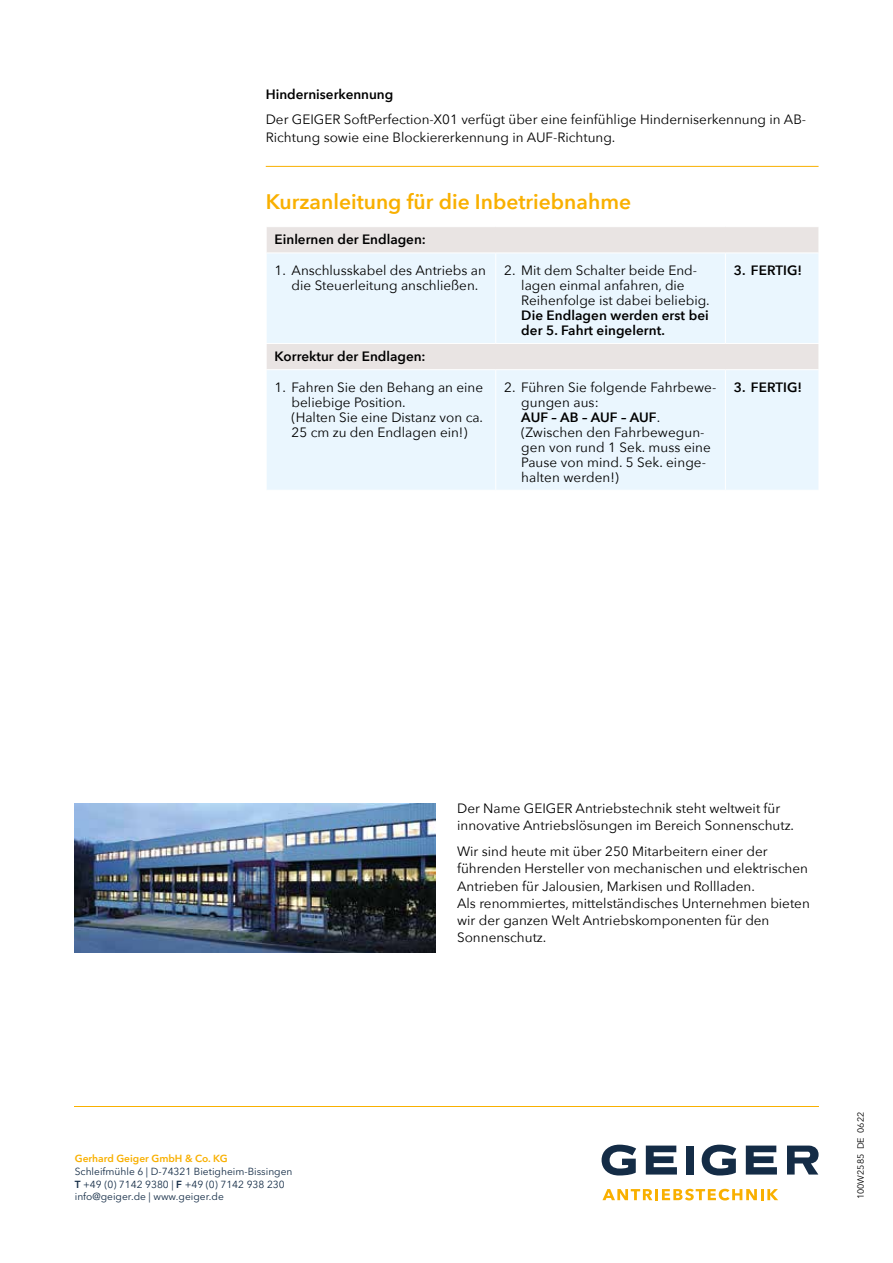
<style>
.page{position:relative;width:893px;height:1263px;background:#fff}
.page>*{position:absolute;margin:0;border:0;box-sizing:border-box;transform-origin:0 0}
.t1{font:600 21px "Avenir Next";color:#f9b000}
.t2{font:13.5px/15px "Avenir Next";color:#000}
.t3{font:600 13.5px/15px "Avenir Next";color:#000}
.t4{font:10.2px/13.2px "Avenir Next";color:#142c46}
.t5{font:600 10.2px "Avenir Next";color:#f9b000}
.t6{font:9px "Avenir Next";color:#000}
.s1{font-weight:600}
</style>
<div class="page">
<hr style="left:74px;top:1106px;width:745px;height:1px;background:#f9b000">
<svg style="left:646px;top:1145px;width:31px;height:29px"></svg>
<div style="left:686px;top:1145px;width:8px;height:29px;background:#142c46"></div>
<svg style="left:746px;top:1145px;width:31px;height:29px"></svg>
<svg style="left:787px;top:1145px;width:32px;height:29px"></svg>
<svg style="left:602px;top:1144px;width:34px;height:31px"></svg>
<svg style="left:702px;top:1144px;width:34px;height:31px"></svg>
<svg style="left:602px;top:1189px;width:176px;height:11px"></svg>
<img style="left:74px;top:804px;width:362px;height:148px">
<hr style="left:266px;top:166px;width:553px;height:1px;background:#f9b000">
<div style="left:267px;top:227px;width:552px;height:26px;background:#e9e4e3"></div>
<svg style="left:267px;top:254px;width:552px;height:236px;background:#e9f4fb"></svg>
<hr style="left:495px;top:253px;width:1px;height:90px;background:#fff">
<hr style="left:266px;top:343px;width:230px;height:1px;background:#fff">
<hr style="left:496px;top:343px;width:229px;height:1px;background:#fff">
<hr style="left:725px;top:343px;width:94px;height:1px;background:#fff">
<hr style="left:725px;top:253px;width:1px;height:90px;background:#fff">
<hr style="left:266px;top:369px;width:230px;height:1px;background:#fff">
<hr style="left:496px;top:369px;width:229px;height:1px;background:#fff">
<hr style="left:725px;top:369px;width:94px;height:1px;background:#fff">
<hr style="left:495px;top:370px;width:1px;height:120px;background:#fff">
<hr style="left:725px;top:370px;width:1px;height:120px;background:#fff">
<p class="t3" style="left:266px;top:86px;width:129px">Hinderniserkennung</p>
<p class="t2" style="left:266px;top:110px;width:542px;line-height:17.2px">Der GEIGER SoftPerfection-X01 verfügt über eine feinfühlige Hinderniserkennung in AB-<br>Richtung sowie eine Blockiererkennung in AUF-Richtung.</p>
<h1 class="t1" style="left:266px;top:184px;width:367px">Kurzanleitung für die Inbetriebnahme</h1>
<p class="t3" style="left:275px;top:232px;width:153px">Einlernen der Endlagen:</p>
<p class="t2" style="left:292px;top:262px;width:196px;text-indent:-17px">1. Anschlusskabel des Antriebs an die Steuerleitung anschließen.</p>
<p class="t2" style="left:521px;top:262px;width:190px;text-indent:-17px">2. Mit dem Schalter beide End&shy;lagen einmal anfahren, die<br>Reihenfolge ist dabei beliebig.</p>
<p class="t3" style="left:521px;top:307px;width:189px">Die Endlagen werden erst bei der 5. Fahrt eingelernt.</p>
<p class="t3" style="left:734px;top:262px;width:70px">3. FERTIG!</p>
<p class="t3" style="left:275px;top:349px;width:153px">Korrektur der Endlagen:</p>
<p class="t2" style="left:292px;top:379px;width:193px;text-indent:-17px">1. Fahren Sie den Behang an eine beliebige Position.<br>(Halten Sie eine Distanz von ca.<br>25 cm zu den Endlagen ein!)</p>
<p class="t2" style="left:521px;top:379px;width:197px;text-indent:-17px">2. Führen Sie folgende Fahrbewe&shy;gungen aus:<br><span class="s1">AUF – AB – AUF – AUF</span>. (Zwischen den Fahrbewegun&shy;gen von rund 1 Sek. muss eine<br>Pause von mind. 5 Sek. einge&shy;halten werden!)</p>
<p class="t3" style="left:734px;top:379px;width:70px">3. FERTIG!</p>
<p class="t5" style="left:75px;top:1150px;width:154px">Gerhard Geiger GmbH &amp; Co. KG</p>
<p class="t4" style="left:75px;top:1165px;width:219px">Schleifmühle 6 | D-74321 Bietigheim-Bissingen<br><span class="s1">T</span> +49 (0) 7142 9380 | <span class="s1">F</span> +49 (0) 7142 938 230</p>
<p class="t4" style="left:75px;top:1189px;width:151px">info@geiger.de | www.geiger.de</p>
<p class="t2" style="left:457px;top:799px;width:339px;line-height:17.2px">Der Name GEIGER Antriebstechnik steht weltweit für innovative Antriebslösungen im Bereich Sonnenschutz.</p>
<p class="t2" style="left:457px;top:842px;width:354px;line-height:17.2px">Wir sind heute mit über 250 Mitarbeitern einer der führenden Hersteller von mechanischen und elektrischen Antrieben für Jalousien, Markisen und Rollladen.<br>Als renommiertes, mittelständisches Unternehmen bieten wir der ganzen Welt Antriebskomponenten für den Sonnenschutz.</p>
<p class="t6" style="left:853px;top:1199px;width:89px;rotate:-90deg">100W2585 DE 0622</p>
</div>
